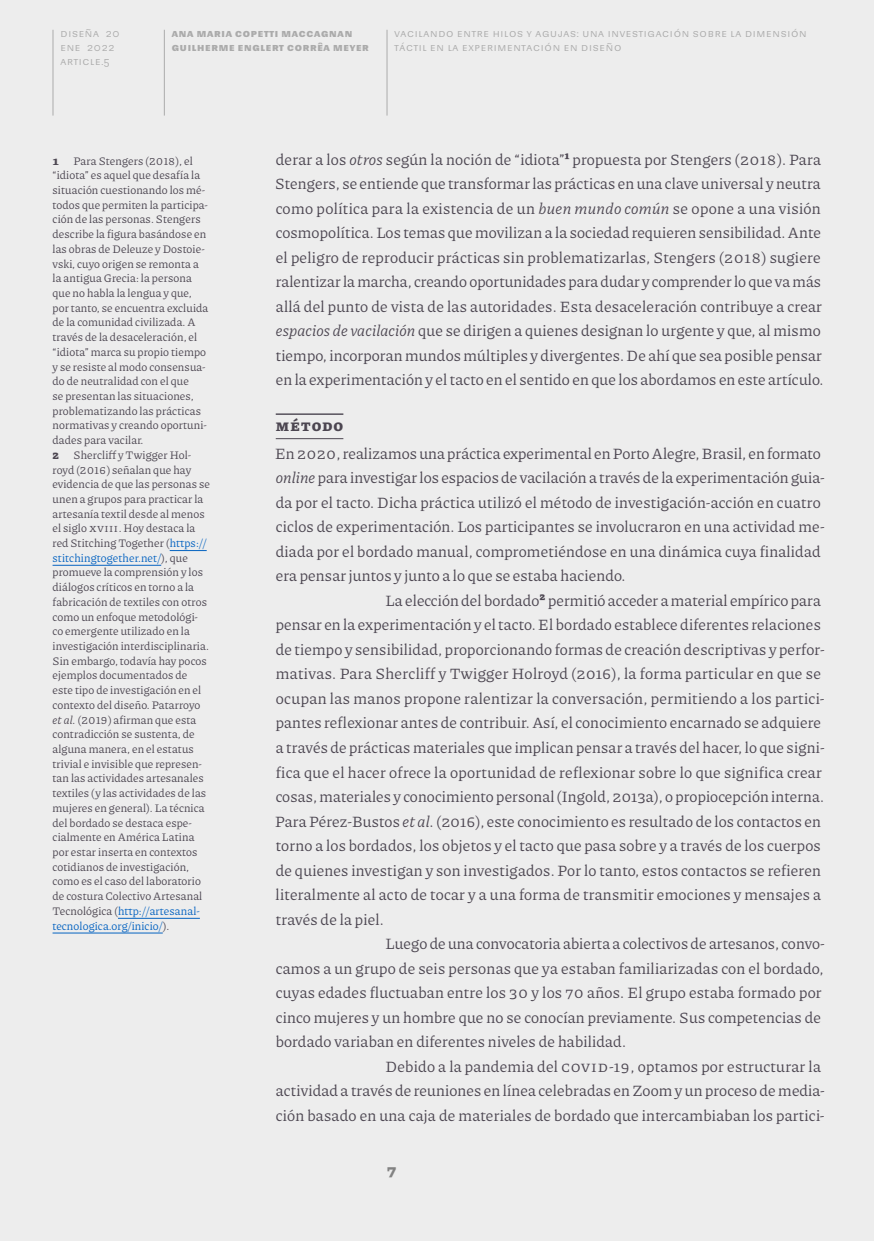
<style>
.page{position:relative;width:874px;height:1241px;background:#fff}
.page>*{position:absolute;margin:0;border:0;box-sizing:border-box;transform-origin:0 0}
.Texto_con_sangría{font:15.75px/24.5px "Piazzolla";letter-spacing:.01em;color:#4c4651}
.Texto_sin_sangría{font:15.75px/24.5px "Piazzolla";letter-spacing:.01em;color:#4c4651}
.Subtítulo_1{font:800 15.75px "Piazzolla";color:#4c4651}
.t1{font:700 14px "Sudamerican Grotesk";color:#828282}
.Notas{font:11.55px/14.7px "Piazzolla";letter-spacing:.01em;color:#4c4651}
.Notas-2{font:800 11.55px "Piazzolla";color:#4c4651}
.t2{font:10.5px/14px "Sudamerican Grotesk";letter-spacing:.07em;color:#ababab}
.t3{font:700 10.5px/14px "Sudamerican Grotesk";letter-spacing:.07em;color:#ababab}
.s1{color:#0563c1}
.s2{font-style:italic}
.s3{font-weight:800}
</style>
<div class="page">
<div style="left:0;top:0;width:873px;height:1240px;background:#ededed"></div>
<hr style="left:52px;top:30px;width:1px;height:85px;background:#ababab">
<hr style="left:164px;top:30px;width:1px;height:85px;background:#ababab">
<hr style="left:386px;top:30px;width:1px;height:85px;background:#ababab">
<hr style="left:275px;top:438px;width:68px;height:1px;background:#4c4651">
<hr style="left:275px;top:413px;width:68px;height:2px;background:#4c4651">
<hr style="left:170px;top:550px;width:37px;height:1px;background:#0563c1">
<hr style="left:52px;top:565px;width:109px;height:1px;background:#0563c1">
<hr style="left:118px;top:917px;width:82px;height:1px;background:#0563c1">
<hr style="left:52px;top:932px;width:111px;height:1px;background:#0563c1">
<p class="t2" style="left:60px;top:26px;width:61px">Diseña 20 ene 2022 article.5</p>
<p class="t3" style="left:172px;top:26px;width:198px;text-indent:149px">gnan<br>Guilherme Englert Corrêa Meyer</p>
<p class="t2" style="left:394px;top:26px;width:413px">Vacilando entre hilos y agujas: una investigación sobre la dimensión táctil en la experimentación en diseño</p>
<p class="t3" style="left:172px;top:26px;width:129px">Ana Maria Copetti Macca</p>
<p class="Notas" style="left:52px;top:153px;width:157px;text-indent:21px">Para Stengers (2018), el “idiota” es aquel que desafía la situación cuestionando los mé&shy;todos que permiten la participa&shy;ción de las personas. Stengers describe la figura basándose en las obras de Deleuze y Dostoie&shy;vski, cuyo origen se remonta a la antigua Grecia: la persona que no habla la lengua y que, por tanto, se encuentra excluida de la comunidad civilizada. A través de la desaceleración, el “idiota” marca su propio tiempo y se resiste al modo consensua&shy;do de neutralidad con el que<br>se presentan las situaciones, problematizando las prácticas normativas y creando oportuni&shy;dades para vacilar.</p>
<p class="Notas-2" style="left:52px;top:446px;width:8px">2</p>
<p class="Notas-2" style="left:52px;top:152px;width:8px">1</p>
<p class="Notas" style="left:52px;top:447px;width:159px;text-indent:21px">Shercliff y Twigger Hol&shy;royd (2016) señalan que hay evidencia de que las personas se unen a grupos para practicar la artesanía textil desde al menos el siglo XVIII. Hoy destaca la red Stitching Together (<span class="s1">https:// stitchingtogether.net/</span>), que promueve la comprensión y los diálogos críticos en torno a la fabricación de textiles con otros como un enfoque metodológi&shy;co emergente utilizado en la investigación interdisciplinaria.<br>Sin embargo, todavía hay pocos ejemplos documentados de este tipo de investigación en el contexto del diseño. Patarroyo <span class="s2">et al.</span> (2019) afirman que esta contradicción se sustenta, de alguna manera, en el estatus trivial e invisible que represen&shy;tan las actividades artesanales textiles (y las actividades de las mujeres en general). La técnica del bordado se destaca espe&shy;cialmente en América Latina por estar inserta en contextos cotidianos de investigación, como es el caso del laboratorio de costura Colectivo Artesanal<br>Tecnológica (<span class="s1">http://artesanal&shy;tecnologica.org/inicio/</span>).</p>
<p class="Texto_con_sangría" style="left:275px;top:146px;width:549px">derar a los <span class="s2">otros</span> según la noción de “idiota”<span class="s3">1</span> propuesta por Stengers (2018). Para Stengers, se entiende que transformar las prácticas en una clave universal y neutra como política para la existencia de un <span class="s2">buen mundo común</span> se opone a una visión cosmopolítica. Los temas que movilizan a la sociedad requieren sensibilidad. Ante el peligro de reproducir prácticas sin problematizarlas, Stengers (2018) sugiere ralentizar la marcha, creando oportunidades para dudar y comprender lo que va más allá del punto de vista de las autoridades. Esta desaceleración contribuye a crear <span class="s2">espacios de vacilación</span> que se dirigen a quienes designan lo urgente y que, al mismo tiempo, incorporan mundos múltiples y divergentes. De ahí que sea posible pensar en la experimentación y el tacto en el sentido en que los abordamos en este artículo.</p>
<p class="Subtítulo_1" style="left:275px;top:414px;width:69px">Método</p>
<p class="Texto_sin_sangría" style="left:275px;top:440px;width:550px">En 2020, realizamos una práctica experimental en Porto Alegre, Brasil, en formato <span class="s2">online</span> para investigar los espacios de vacilación a través de la experimentación guia&shy;da por el tacto. Dicha práctica utilizó el método de investigación-acción en cuatro ciclos de experimentación. Los participantes se involucraron en una actividad me&shy;diada por el bordado manual, comprometiéndose en una dinámica cuya finalidad era pensar juntos y junto a lo que se estaba haciendo.</p>
<p class="Texto_con_sangría" style="left:275px;top:587px;width:550px;text-indent:110px">La elección del bordado<span class="s3">2</span> permitió acceder a material empírico para pensar en la experimentación y el tacto. El bordado establece diferentes relaciones de tiempo y sensibilidad, proporcionando formas de creación descriptivas y perfor&shy;mativas. Para Shercliff y Twigger Holroyd (2016), la forma particular en que se ocupan las manos propone ralentizar la conversación, permitiendo a los partici&shy;pantes reflexionar antes de contribuir. Así, el conocimiento encarnado se adquiere a través de prácticas materiales que implican pensar a través del hacer, lo que signi&shy;fica que el hacer ofrece la oportunidad de reflexionar sobre lo que significa crear cosas, materiales y conocimiento personal (Ingold, 2013a), o propiocepción interna.<br>Para Pérez-Bustos <span class="s2">et al.</span> (2016), este conocimiento es resultado de los contactos en torno a los bordados, los objetos y el tacto que pasa sobre y a través de los cuerpos de quienes investigan y son investigados. Por lo tanto, estos contactos se refieren literalmente al acto de tocar y a una forma de transmitir emociones y mensajes a través de la piel.</p>
<p class="Texto_con_sangría" style="left:275px;top:930px;width:550px;text-indent:110px">Luego de una convocatoria abierta a colectivos de artesanos, convo&shy;camos a un grupo de seis personas que ya estaban familiarizadas con el bordado, cuyas edades fluctuaban entre los 30 y los 70 años. El grupo estaba formado por cinco mujeres y un hombre que no se conocían previamente. Sus competencias de bordado variaban en diferentes niveles de habilidad.</p>
<p class="Texto_con_sangría" style="left:275px;top:1053px;width:550px;text-indent:110px">Debido a la pandemia del COVID-19, optamos por estructurar la actividad a través de reuniones en línea celebradas en Zoom y un proceso de media&shy;ción basado en una caja de materiales de bordado que intercambiaban los partici-</p>
<p class="t1" style="left:386px;top:1158px;width:12px">7</p>
</div>
